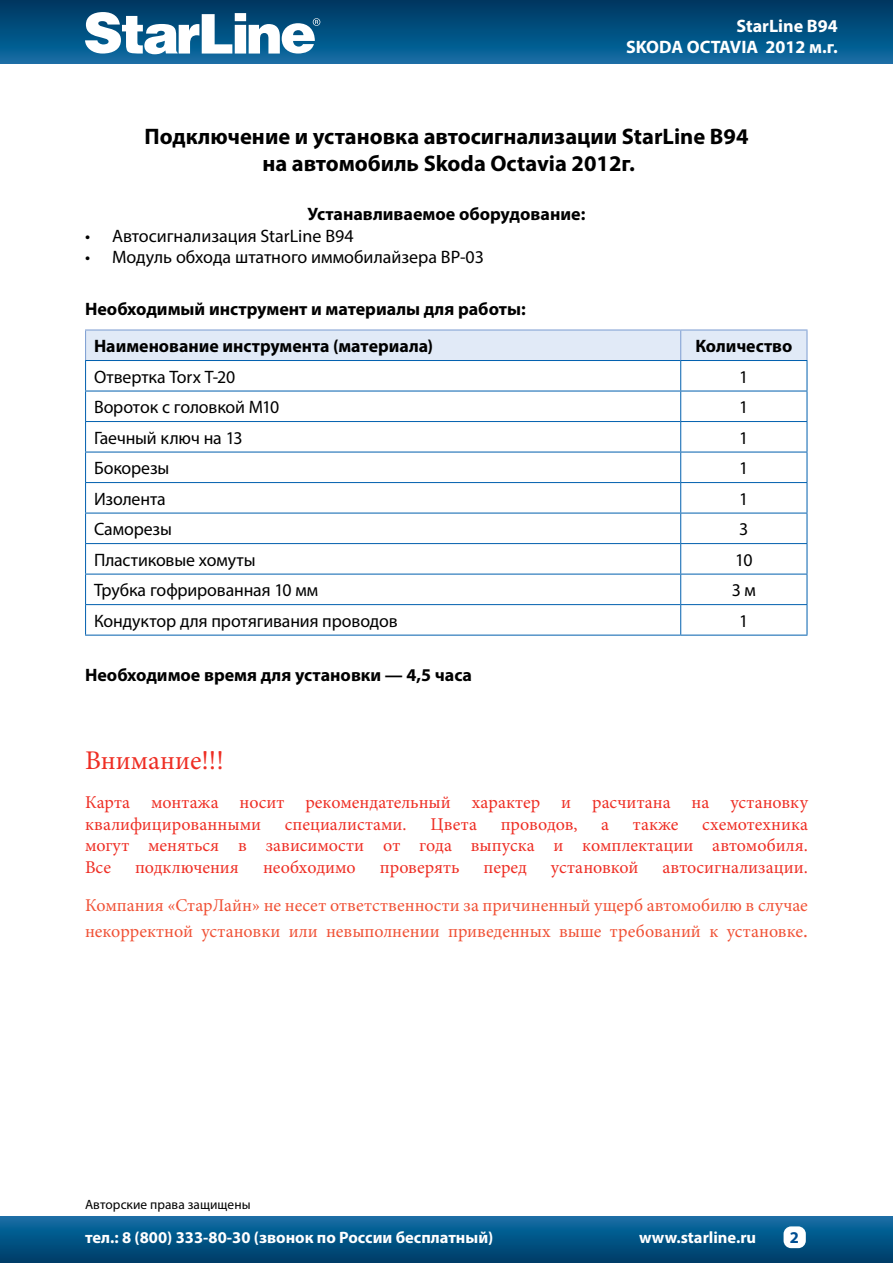
<style>
.page{position:relative;width:893px;height:1263px;background:#fff}
.page>*{position:absolute;margin:0;border:0;box-sizing:border-box;transform-origin:0 0}
.t1{font:27px "Minion Pro";color:#ee2e24}
.t2{font:700 22.5px/27px "Myriad Pro";color:#000;text-align:center}
.t3{font:18px/21.6px "Minion Pro";color:#ee2e24}
.t4{font:18px "Myriad Pro";letter-spacing:-.005em;color:#000}
.t5{font:700 18px/37px "Myriad Pro";color:#000}
.t6{font:18px/25.2px "Minion Pro";color:#f05135}
.t7{font:700 18px/21.6px "Myriad Pro";color:#fff;text-align:right}
.t8{font:700 16.5px "Myriad Pro";color:#fff}
.t9{font:700 16.5px "Myriad Pro";color:#004e92}
.t10{font:13.5px "Myriad Pro";color:#000}
.s1{font-size:21px}
</style>
<div class="page">
<div style="left:0;top:0;width:893px;height:64px;background:linear-gradient(to bottom,#00365f,#0e6da5)"></div>
<div style="left:0;top:1216px;width:893px;height:47px;background:linear-gradient(to bottom,#106fa7,#003b66)"></div>
<svg style="left:85px;top:12px;width:235px;height:42px"></svg>
<div style="left:783px;top:1226px;width:23px;height:22px;background:#fff;border-radius:8px"></div>
<div style="left:86px;top:330px;width:720px;height:30px;background:#e1eaf7"></div>
<svg style="left:86px;top:361px;width:721px;height:274px"></svg>
<hr style="left:680px;top:361px;width:1px;height:30px;background:#005fae">
<hr style="left:85px;top:391px;width:596px;height:1px;background:#005fae">
<hr style="left:681px;top:391px;width:126px;height:1px;background:#005fae">
<hr style="left:680px;top:391px;width:1px;height:30px;background:#005fae">
<hr style="left:85px;top:421px;width:596px;height:1px;background:#005fae">
<hr style="left:681px;top:421px;width:126px;height:1px;background:#005fae">
<hr style="left:680px;top:422px;width:1px;height:30px;background:#005fae">
<hr style="left:85px;top:452px;width:596px;height:1px;background:#005fae">
<hr style="left:681px;top:452px;width:126px;height:1px;background:#005fae">
<hr style="left:680px;top:452px;width:1px;height:30px;background:#005fae">
<hr style="left:85px;top:482px;width:596px;height:1px;background:#005fae">
<hr style="left:681px;top:482px;width:126px;height:1px;background:#005fae">
<hr style="left:680px;top:483px;width:1px;height:30px;background:#005fae">
<hr style="left:85px;top:513px;width:596px;height:1px;background:#005fae">
<hr style="left:681px;top:513px;width:126px;height:1px;background:#005fae">
<hr style="left:680px;top:513px;width:1px;height:30px;background:#005fae">
<hr style="left:85px;top:543px;width:596px;height:1px;background:#005fae">
<hr style="left:681px;top:543px;width:126px;height:1px;background:#005fae">
<hr style="left:680px;top:544px;width:1px;height:30px;background:#005fae">
<hr style="left:85px;top:574px;width:596px;height:1px;background:#005fae">
<hr style="left:681px;top:574px;width:126px;height:1px;background:#005fae">
<hr style="left:680px;top:574px;width:1px;height:30px;background:#005fae">
<hr style="left:85px;top:604px;width:596px;height:1px;background:#005fae">
<hr style="left:681px;top:604px;width:126px;height:1px;background:#005fae">
<hr style="left:680px;top:605px;width:1px;height:30px;background:#005fae">
<hr style="left:85px;top:635px;width:596px;height:1px;background:#005fae">
<hr style="left:681px;top:635px;width:126px;height:1px;background:#005fae">
<hr style="left:85px;top:329px;width:596px;height:1px;background:#80a0d3">
<hr style="left:85px;top:330px;width:1px;height:30px;background:#80a0d3">
<hr style="left:681px;top:329px;width:126px;height:1px;background:#80a0d3">
<hr style="left:680px;top:330px;width:1px;height:30px;background:#80a0d3">
<hr style="left:806px;top:330px;width:1px;height:30px;background:#80a0d3">
<hr style="left:85px;top:360px;width:596px;height:1px;background:#005fae">
<hr style="left:681px;top:360px;width:126px;height:1px;background:#005fae">
<hr style="left:85px;top:361px;width:1px;height:30px;background:#005fae">
<hr style="left:807px;top:361px;width:1px;height:30px;background:#005fae">
<hr style="left:85px;top:391px;width:1px;height:30px;background:#005fae">
<hr style="left:807px;top:391px;width:1px;height:30px;background:#005fae">
<hr style="left:85px;top:422px;width:1px;height:30px;background:#005fae">
<hr style="left:807px;top:422px;width:1px;height:30px;background:#005fae">
<hr style="left:85px;top:452px;width:1px;height:30px;background:#005fae">
<hr style="left:807px;top:452px;width:1px;height:30px;background:#005fae">
<hr style="left:85px;top:483px;width:1px;height:30px;background:#005fae">
<hr style="left:807px;top:483px;width:1px;height:30px;background:#005fae">
<hr style="left:85px;top:513px;width:1px;height:30px;background:#005fae">
<hr style="left:807px;top:513px;width:1px;height:30px;background:#005fae">
<hr style="left:85px;top:544px;width:1px;height:30px;background:#005fae">
<hr style="left:807px;top:544px;width:1px;height:30px;background:#005fae">
<hr style="left:85px;top:574px;width:1px;height:30px;background:#005fae">
<hr style="left:807px;top:574px;width:1px;height:30px;background:#005fae">
<hr style="left:85px;top:605px;width:1px;height:30px;background:#005fae">
<hr style="left:807px;top:605px;width:1px;height:30px;background:#005fae">
<p class="t7" style="left:626px;top:14px;width:213px">StarLine В94<br>SKODA OCTAVIA 2012 м.г.</p>
<p class="t2" style="left:144px;top:123px;width:605px">Подключение и установка автосигнализации StarLine B94 на автомобиль Skoda Octavia 2012г.</p>
<p class="t5" style="left:308px;top:195px;width:279px">Устанавливаемое оборудование:</p>
<p class="t4" style="left:85px;top:224px;width:270px">• Автосигнализация StarLine B94</p>
<p class="t4" style="left:85px;top:246px;width:400px">• Модуль обхода штатного иммобилайзера BP-03</p>
<p class="t5" style="left:94px;top:290px;width:433px;text-indent:-9px">Необходимый инструмент и материалы для работы:<br>Наименование инструмента (материала)</p>
<p class="t5" style="left:695px;top:327px;width:98px">Количество</p>
<p class="t4" style="left:94px;top:365px;width:143px">Отвертка Torx T-20</p>
<p class="t4" style="left:739px;top:365px;width:11px">1</p>
<p class="t4" style="left:94px;top:396px;width:187px">Вороток с головкой М10</p>
<p class="t4" style="left:739px;top:396px;width:11px">1</p>
<p class="t4" style="left:94px;top:426px;width:150px">Гаечный ключ на 13</p>
<p class="t4" style="left:739px;top:426px;width:11px">1</p>
<p class="t4" style="left:94px;top:457px;width:77px">Бокорезы</p>
<p class="t4" style="left:739px;top:457px;width:11px">1</p>
<p class="t4" style="left:94px;top:487px;width:73px">Изолента</p>
<p class="t4" style="left:739px;top:487px;width:11px">1</p>
<p class="t4" style="left:94px;top:518px;width:79px">Саморезы</p>
<p class="t4" style="left:739px;top:518px;width:11px">3</p>
<p class="t4" style="left:94px;top:548px;width:163px">Пластиковые хомуты</p>
<p class="t4" style="left:735px;top:548px;width:19px">10</p>
<p class="t4" style="left:94px;top:579px;width:226px">Трубка гофрированная 10 мм</p>
<p class="t4" style="left:732px;top:579px;width:26px">3 м</p>
<p class="t4" style="left:94px;top:609px;width:305px">Кондуктор для протягивания проводов</p>
<p class="t4" style="left:739px;top:609px;width:11px">1</p>
<p class="t5" style="left:85px;top:656px;width:389px">Необходимое время для установки — 4,5 часа</p>
<h1 class="t1" style="left:85px;top:743px;width:140px">Внимание!!!</h1>
<p class="t3" style="left:85px;top:791px;width:724px">Карта монтажа носит рекомендательный характер и расчитана на установку квалифицированными</p>
<p class="t3" style="left:285px;top:813px;width:123px">специалистами.</p>
<p class="t3" style="left:430px;top:813px;width:48px">Цвета</p>
<p class="t3" style="left:501px;top:813px;width:78px">проводов,</p>
<p class="t3" style="left:601px;top:813px;width:9px">а</p>
<p class="t3" style="left:633px;top:813px;width:47px">также</p>
<p class="t3" style="left:85px;top:813px;width:724px;text-align:justify;text-indent:617px">схемотехника могут меняться в зависимости от года выпуска и комплектации автомобиля.<br>Все</p>
<p class="t3" style="left:135px;top:856px;width:105px">подключения</p>
<p class="t3" style="left:263px;top:856px;width:94px">необходимо</p>
<p class="t3" style="left:380px;top:856px;width:81px">проверять</p>
<p class="t3" style="left:483px;top:856px;width:45px">перед</p>
<p class="t3" style="left:551px;top:856px;width:89px">установкой</p>
<p class="t3" style="left:663px;top:856px;width:147px">автосигнализации.</p>
<p class="t6" style="left:85px;top:893px;width:724px">Компания «СтарЛайн» не несет ответственности за причиненный ущерб автомобилю в случае некорректной установки или невыполнении приведенных выше требований к установке<span class="s1">.</span></p>
<p class="t10" style="left:85px;top:1196px;width:167px">Авторские права защищены</p>
<p class="t8" style="left:85px;top:1227px;width:410px">тел.: 8 (800) 333-80-30 (звонок по России бесплатный)</p>
<p class="t8" style="left:639px;top:1227px;width:119px">www.starline.ru</p>
<p class="t9" style="left:790px;top:1226px;width:11px">2</p>
</div>
